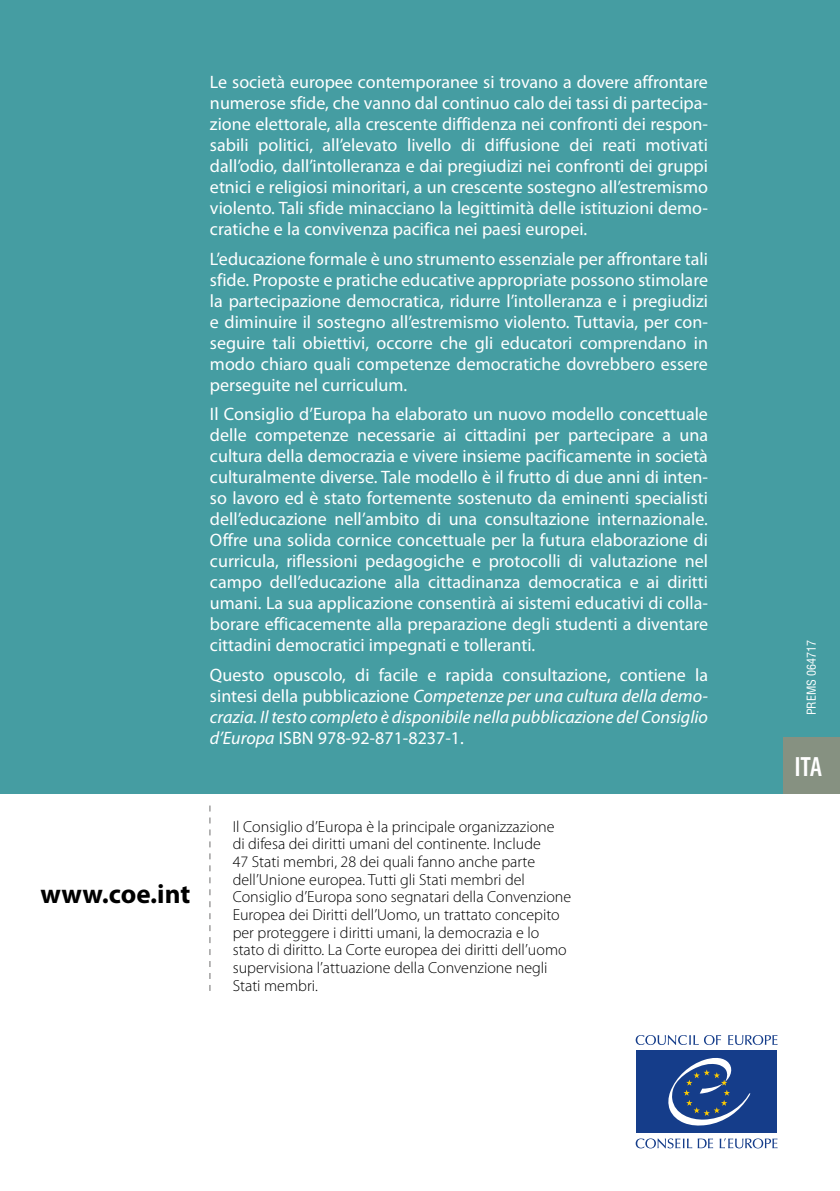
<style>
.page{position:relative;width:840px;height:1191px;background:#fff}
.page>*{position:absolute;margin:0;border:0;box-sizing:border-box;transform-origin:0 0}
.t1{font:600 condensed 28px "Myriad Pro";color:#fff}
.t2{font:700 27px "Myriad Pro";color:#000}
.t3{font:18px/21px "Myriad Pro";color:#fff;text-align:justify}
.t4{font:italic 18px/21px "Myriad Pro";color:#fff;text-align:justify}
.t5{font:300 16px/17.6px "Myriad Pro";color:#000}
.t6{font:condensed 12px "Helvetica LT Std";color:#fff}
.s1{font-style:normal}
</style>
<div class="page">
<div style="left:0;top:0;width:839px;height:794px;background:#459da2"></div>
<svg style="left:728px;top:1035px;width:49px;height:10px"></svg>
<svg style="left:635px;top:1035px;width:85px;height:10px"></svg>
<svg style="left:719px;top:1138px;width:58px;height:10px"></svg>
<svg style="left:635px;top:1138px;width:77px;height:10px"></svg>
<div style="left:636px;top:1050px;width:140px;height:82px;background:#153d8a"></div>
<svg style="left:668px;top:1058px;width:82px;height:68px"></svg>
<div style="left:782px;top:737px;width:57px;height:57px;background:#869181"></div>
<svg style="left:209px;top:805px;width:1px;height:186px"></svg>
<p class="t3" style="left:210px;top:71px;width:499px">Le società europee contemporanee si trovano a dovere affrontare numerose sfide, che vanno dal continuo calo dei tassi di partecipa&shy;zione elettorale, alla crescente diffidenza nei confronti dei respon&shy;sabili politici, all’elevato livello di diffusione dei reati motivati dall’odio, dall’intolleranza e dai pregiudizi nei confronti dei gruppi etnici e religiosi minoritari, a un crescente sostegno all’estremismo violento. Tali sfide minacciano la legittimità delle istituzioni demo&shy;cratiche e la convivenza pacifica nei paesi europei.</p>
<p class="t3" style="left:210px;top:248px;width:499px">L’educazione formale è uno strumento essenziale per affrontare tali sfide. Proposte e pratiche educative appropriate possono stimolare la partecipazione democratica, ridurre l’intolleranza e i pregiudizi e diminuire il sostegno all’estremismo violento. Tuttavia, per con&shy;seguire tali obiettivi, occorre che gli educatori comprendano in modo chiaro quali competenze democratiche dovrebbero essere perseguite nel curriculum.</p>
<p class="t3" style="left:210px;top:403px;width:499px">Il Consiglio d’Europa ha elaborato un nuovo modello concettuale delle competenze necessarie ai cittadini per partecipare a una cultura della democrazia e vivere insieme pacificamente in società culturalmente diverse. Tale modello è il frutto di due anni di inten&shy;so lavoro ed è stato fortemente sostenuto da eminenti specialisti dell’educazione nell’ambito di una consultazione internazionale.<br>Offre una solida cornice concettuale per la futura elaborazione di curricula, riflessioni pedagogiche e protocolli di valutazione nel campo dell’educazione alla cittadinanza democratica e ai diritti umani. La sua applicazione consentirà ai sistemi educativi di colla&shy;borare efficacemente alla preparazione degli studenti a diventare cittadini democratici impegnati e tolleranti.</p>
<p class="t4" style="left:210px;top:664px;width:499px"><span class="s1">Questo opuscolo, di facile e rapida consultazione, contiene la sintesi della pubblicazione</span> Competenze per una cultura della demo&shy;crazia. Il testo completo è disponibile nella pubblicazione del Consiglio d’Europa <span class="s1">ISBN 978-92-871-8237-1.</span></p>
<h2 class="t2" style="left:41px;top:876px;width:151px">www.coe.int</h2>
<p class="t5" style="left:232px;top:817px;width:340px">Il Consiglio d’Europa è la principale organizzazione<br>di difesa dei diritti umani del continente. Include<br>47 Stati membri, 28 dei quali fanno anche parte dell’Unione europea. Tutti gli Stati membri del Consiglio d’Europa sono segnatari della Convenzione Europea dei Diritti dell’Uomo, un trattato concepito per proteggere i diritti umani, la democrazia e lo stato di diritto. La Corte europea dei diritti dell’uomo supervisiona l’attuazione della Convenzione negli Stati membri.</p>
<p class="t6" style="left:803px;top:715px;width:77px;rotate:-90deg">PREMS 064717</p>
<h1 class="t1" style="left:794px;top:749px;width:29px">ITA</h1>
</div>
